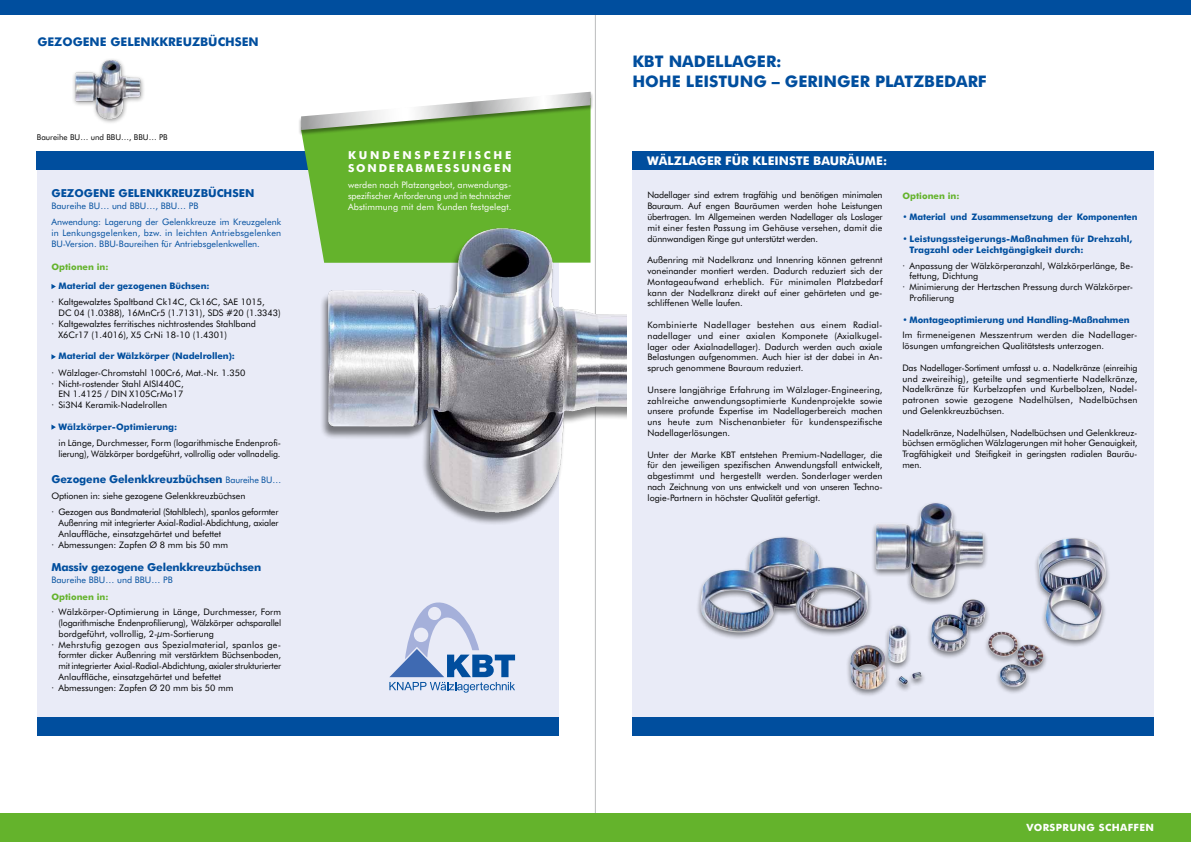
<style>
.page{position:relative;width:1191px;height:842px;background:#fff}
.page>*{position:absolute;margin:0;border:0;box-sizing:border-box;transform-origin:0 0}
.t1{font:700 16px/20px "Futura BT";color:#004e9e}
.t2{font:700 12px "Futura BT";color:#fff}
.t3{font:700 12px "Futura BT";color:#004e9e}
.t4{font:700 11px "Futura BT";color:#004e9e}
.t5{font:700 11px/13.2px "Futura BT";letter-spacing:.25em;color:#fff}
.t6{font:700 10px "Futura BT";letter-spacing:.04em;color:#fff}
.t7{font:9px/10.8px "Futura BT";color:#000;text-align:justify}
.t8{font:700 9px/10.8px "Futura BT";letter-spacing:-.01em;color:#004e9e}
.t9{font:9px/16.3px "Futura BT";letter-spacing:-.025em;color:#000}
.t10{font:9px/10.8px "Futura BT";letter-spacing:.01em;color:#fff;text-align:justify}
.t11{font:9px/10.8px "Futura BT";letter-spacing:.02em;color:#004e9e}
.t12{font:9px/16.8px "Futura BT";color:#004e9e}
.t13{font:9px "Futura BT";letter-spacing:.025em;color:#000}
.t14{font:700 9px "Futura BT";color:#64b32c}
.t15{font:8px "Futura BT";color:#000}
.s1{font-weight:400;font-size:9px}
</style>
<div class="page">
<hr style="left:595px;top:0;width:1px;height:842px;background:#bbbcbd">
<div style="left:0;top:814px;width:604px;height:28px;background:#64b32c"></div>
<div style="left:0;top:0;width:604px;height:14px;background:#004e9e"></div>
<div style="left:37px;top:161px;width:521px;height:565px;background:#e9ebf7"></div>
<div style="left:37px;top:152px;width:513px;height:18px;background:#004e9e"></div>
<img style="left:73px;top:59px;width:71px;height:64px">
<svg style="left:51px;top:284px;width:5px;height:5px"></svg>
<svg style="left:51px;top:354px;width:5px;height:5px"></svg>
<svg style="left:51px;top:424px;width:5px;height:6px"></svg>
<div style="left:301px;top:136px;width:289px;height:54px;background:#64b32c"></div>
<div style="left:298px;top:92px;width:295px;height:44px;background:#000;opacity:.4"></div>
<svg style="left:301px;top:92px;width:289px;height:38px"></svg>
<img style="left:311px;top:190px;width:315px;height:349px">
<svg style="left:389px;top:602px;width:126px;height:91px"></svg>
<div style="left:587px;top:814px;width:604px;height:28px;background:#64b32c"></div>
<div style="left:587px;top:0;width:604px;height:14px;background:#004e9e"></div>
<div style="left:37px;top:717px;width:521px;height:18px;background:#004e9e"></div>
<div style="left:632px;top:161px;width:522px;height:565px;background:#e9ebf7"></div>
<div style="left:632px;top:152px;width:522px;height:18px;background:#004e9e"></div>
<div style="left:632px;top:717px;width:522px;height:18px;background:#004e9e"></div>
<img style="left:697px;top:503px;width:412px;height:193px">
<h2 class="t3" style="left:37px;top:35px;width:221px">gezogen e Gelen kkreuzbüchsen</h2>
<p class="t15" style="left:37px;top:133px;width:132px">Baureihe BU… und BBU…, BBU… PB</p>
<p class="t4" style="left:51px;top:186px;width:202px">Gezogen e Gelen kkreuzbüchsen</p>
<p class="t12" style="left:51px;top:197px;width:231px">Baureihe BU… und BBU…, BBU… PB<br>Anwendung: Lagerung der Gelenkkreuze im Kreuzgelenk</p>
<p class="t11" style="left:51px;top:228px;width:231px">in Lenkungsgelenken, bzw. in leichten Antriebsgelenken<br>BU-Version. BBU-Baureihen für Antriebsgelenkwellen.</p>
<p class="t14" style="left:51px;top:262px;width:59px">Optionen in:</p>
<p class="t8" style="left:59px;top:280px;width:152px">Material der gezogenen Büchsen:</p>
<p class="t7" style="left:51px;top:297px;width:215px">· Kaltgewalztes Spaltband Ck14C, Ck16C, SAE 1015,</p>
<p class="t7" style="left:59px;top:308px;width:224px">DC 04 (1.0388), 16MnCr5 (1.7131), SDS #20 (1.3343)</p>
<p class="t7" style="left:51px;top:318px;width:206px">· Kaltgewalztes ferritisches nichtrostendes Stahlband</p>
<p class="t7" style="left:59px;top:329px;width:170px">X6Cr17 (1.4016), X5 CrNi 18-10 (1.4301)</p>
<p class="t8" style="left:59px;top:351px;width:178px">Material der Wälzkörper (Nadelrollen):</p>
<p class="t7" style="left:51px;top:367px;width:195px">· Wälzlager-Chromstahl 100Cr6, Mat.-Nr. 1.350</p>
<p class="t7" style="left:51px;top:378px;width:134px">· Nicht-rostender Stahl AISI440C,</p>
<p class="t7" style="left:59px;top:389px;width:126px">EN 1.4125 / DIN X105CrMo17</p>
<p class="t7" style="left:51px;top:399px;width:117px">· Si3N4 Keramik-Nadelrollen</p>
<p class="t8" style="left:59px;top:421px;width:120px">Wälzkörper-Optimierung:</p>
<p class="t7" style="left:59px;top:437px;width:224px">in Länge, Durchmesser, Form (logarithmische Endenprofi&shy;lierung), Wälzkörper bordgeführt, vollrollig oder vollnadelig.</p>
<p class="t4" style="left:51px;top:472px;width:231px">Gezogene Gelenkkreuzbüchsen <span class="s1">Baureihe BU…</span></p>
<p class="t9" style="left:51px;top:488px;width:229px">Optionen in: siehe gezogene Gelenkkreuzbüchsen<br>· Gezogen aus Bandmaterial (Stahlblech), spanlos geformter</p>
<p class="t7" style="left:59px;top:518px;width:222px">Außenring mit integrierter Axial-Radial-Abdichtung, axialer</p>
<p class="t7" style="left:59px;top:528px;width:164px">Anlauffläche, einsatzgehärtet und befettet</p>
<p class="t7" style="left:51px;top:539px;width:178px">· Abmessungen: Zapfen Ø 8 mm bis 50 mm</p>
<p class="t4" style="left:51px;top:561px;width:211px">Massiv gezogene Gelenkkreuzbüchsen</p>
<p class="t12" style="left:51px;top:571px;width:123px">Baureihe BBU… und BBU… PB</p>
<p class="t14" style="left:51px;top:591px;width:59px">Optionen in:</p>
<p class="t7" style="left:51px;top:607px;width:231px">· Wälzkörper-Optimierung in Länge, Durchmesser, Form</p>
<p class="t9" style="left:59px;top:615px;width:224px">(logarithmische Endenprofilierung), Wälzkörper achsparallel</p>
<p class="t7" style="left:59px;top:628px;width:157px">bordgeführt, vollrollig, 2-µm-Sortierung</p>
<p class="t13" style="left:51px;top:639px;width:231px">· Mehrstufig gezogen aus Spezialmaterial, spanlos ge-</p>
<p class="t7" style="left:59px;top:650px;width:224px">formter dicker Außenring mit verstärktem Büchsenboden,</p>
<p class="t7" style="left:59px;top:660px;width:224px">mit integrierter Axial-Radial-Abdichtung, axialer strukturierter</p>
<p class="t7" style="left:59px;top:671px;width:164px">Anlauffläche, einsatzgehärtet und befettet</p>
<p class="t7" style="left:51px;top:682px;width:183px">· Abmessungen: Zapfen Ø 20 mm bis 50 mm</p>
<p class="t5" style="left:348px;top:149px;width:165px">Kun den spezifische<br>Son derabmessun gen</p>
<p class="t10" style="left:348px;top:180px;width:165px">werden nach Platzangebot, anwendungs&shy;spezifischer Anforderung und in technischer Abstimmung mit dem Kunden festgelegt.</p>
<h1 class="t1" style="left:632px;top:51px;width:356px">KBT Nadellager:<br>Hohe Leistung – geringer Platzbedarf</h1>
<h2 class="t2" style="left:647px;top:154px;width:21px">WÄLZLAGER</h2>
<h2 class="t2" style="left:725px;top:154px;width:9px">FÜR</h2>
<h2 class="t2" style="left:752px;top:154px;width:8px">KLEI</h2>
<h2 class="t2" style="left:779px;top:154px;width:44px">NSTE BAURÄU</h2>
<h2 class="t2" style="left:865px;top:154px;width:24px">ME:</h2>
<p class="t7" style="left:647px;top:190px;width:237px">Nadellager sind extrem tragfähig und benötigen minimalen Bauraum. Auf engen Bauräumen werden hohe Leistungen übertragen. Im Allgemeinen werden Nadellager als Loslager mit einer festen Passung im Gehäuse versehen, damit die dünnwandigen Ringe gut unterstützt werden.</p>
<p class="t7" style="left:647px;top:254px;width:237px">Außenring mit Nadelkranz und Innenring können getrennt voneinander montiert werden. Dadurch reduziert sich der Montageaufwand erheblich. Für minimalen Platzbedarf kann der Nadelkranz direkt auf einer gehärteten und ge&shy;schliffenen Welle laufen.</p>
<p class="t7" style="left:647px;top:319px;width:237px">Kombinierte Nadellager bestehen aus einem Radial&shy;nadellager und einer axialen Komponete (Axialkugel&shy;lager oder Axialnadellager). Dadurch werden auch axiale Belastungen aufgenommen. Auch hier ist der dabei in An&shy;spruch genommene Bauraum reduziert.</p>
<p class="t7" style="left:647px;top:384px;width:237px">Unsere langjährige Erfahrung im Wälzlager-Engineering, zahlreiche anwendungsoptimierte Kundenprojekte sowie unsere profunde Expertise im Nadellagerbereich machen uns heute zum Nischenanbieter für kundenspezifische Nadellagerlösungen.</p>
<p class="t7" style="left:647px;top:449px;width:237px">Unter der Marke KBT entstehen Premium-Nadellager, die für den jeweiligen spezifischen Anwendungsfall entwickelt, abgestimmt und hergestellt werden. Sonderlager werden nach Zeichnung von uns entwickelt und von unseren Techno&shy;logie-Partnern in höchster Qualität gefertigt.</p>
<p class="t14" style="left:902px;top:190px;width:59px">Optionen in:</p>
<p class="t8" style="left:902px;top:212px;width:237px">• Material und Zusammensetzung der Komponenten</p>
<p class="t8" style="left:909px;top:233px;width:224px;text-indent:-7px">• Leistungssteigerungs-Maßnahmen für Drehzahl,<br>Tragzahl oder Leichtgängigkeit durch:</p>
<p class="t7" style="left:902px;top:260px;width:232px">· Anpassung der Wälzkörperanzahl, Wälzkörperlänge, Be-</p>
<p class="t7" style="left:909px;top:271px;width:70px">fettung, Dichtung</p>
<p class="t7" style="left:902px;top:281px;width:232px">· Minimierung der Hertzschen Pressung durch Wälzkörper-</p>
<p class="t7" style="left:909px;top:292px;width:46px">Profilierung</p>
<p class="t8" style="left:902px;top:314px;width:229px">• Montageoptimierung und Handling-Maßnahmen</p>
<p class="t7" style="left:902px;top:330px;width:237px">Im firmeneigenen Messzentrum werden die Nadellager&shy;lösungen umfangreichen Qualitätstests unterzogen.</p>
<p class="t7" style="left:902px;top:362px;width:237px">Das Nadellager-Sortiment umfasst u. a. Nadelkränze (einreihig und zweireihig), geteilte und segmentierte Nadelkränze, Nadelkränze für Kurbelzapfen und Kurbelbolzen, Nadel&shy;patronen sowie gezogene Nadelhülsen, Nadelbüchsen und Gelenkkreuzbüchsen.</p>
<p class="t7" style="left:902px;top:427px;width:237px">Nadelkränze, Nadelhülsen, Nadelbüchsen und Gelenkkreuz&shy;büchsen ermöglichen Wälzlagerungen mit hoher Genauigkeit, Tragfähigkeit und Steifigkeit in geringsten radialen Bauräu&shy;men.</p>
<p class="t6" style="left:1026px;top:822px;width:127px">vorsprung schaffen</p>
</div>
